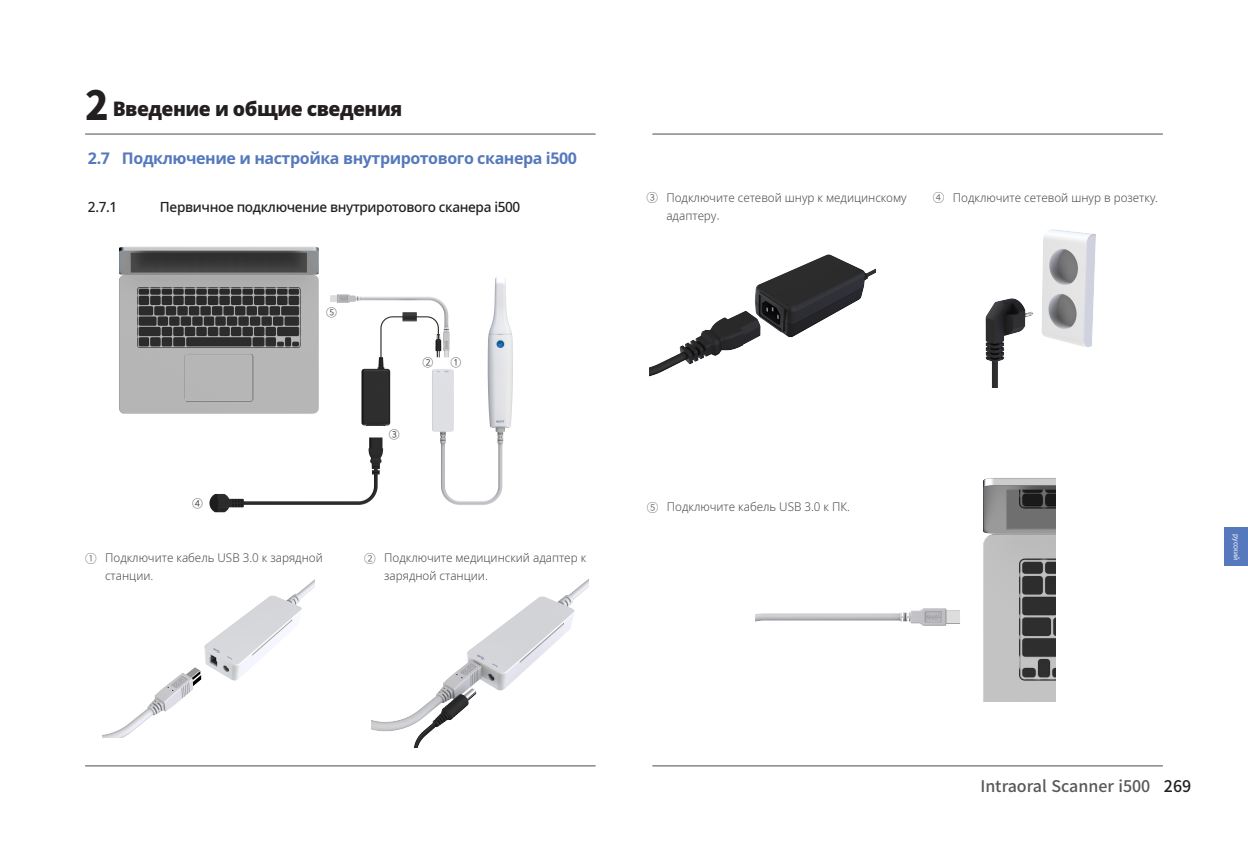
<style>
.page{position:relative;width:1248px;height:851px;background:#fff}
.page>*{position:absolute;margin:0;border:0;box-sizing:border-box;transform-origin:0 0}
.t1{font:900 20px "Noto Sans";letter-spacing:-.025em;color:#231f20}
.t2{font:700 16px "Noto Sans";letter-spacing:-.025em;color:#5679bd}
.t3{font:500 16px "Noto Sans CJ Kkr";color:#57585a}
.t4{font:500 14px "Noto Sans";letter-spacing:-.025em;color:#231f20}
.t5{font:300 12px/18px "Noto Sans";color:#4b4c4d}
.t6{font:10.6px "Yoon Gothic Pro 750";color:#4b4c4d}
.t7{font:7.2px "Noto Sans CJ Kkr";color:#fff;scale:.9 1}
.s1{font-family:"Noto Sans CJ Kkr";font-size:40px}
.s2{font-family:"Noto Sans CJ Kkr"}
.s3{color:#231f20}
</style>
<div class="page">
<hr style="left:85px;top:134px;width:510px;height:1px;background:#4b4c4d">
<hr style="left:85px;top:765px;width:510px;height:1px;background:#4b4c4d">
<hr style="left:652px;top:134px;width:510px;height:1px;background:#4b4c4d">
<hr style="left:652px;top:765px;width:510px;height:1px;background:#4b4c4d">
<img style="left:119px;top:246px;width:394px;height:267px">
<img style="left:371px;top:579px;width:217px;height:168px">
<img style="left:102px;top:580px;width:212px;height:157px">
<img style="left:755px;top:478px;width:300px;height:223px">
<img style="left:649px;top:254px;width:226px;height:123px">
<img style="left:985px;top:229px;width:111px;height:158px">
<div style="left:1224px;top:527px;width:23px;height:39px;background:#5679bd"></div>
<p class="t1" style="left:85px;top:93px;width:319px"><span class="s1">2</span> Введение и общие сведения</p>
<p class="t2" style="left:88px;top:147px;width:490px">2.7 Подключение и настройка внутриротового сканера i500</p>
<p class="t4" style="left:88px;top:197px;width:31px">2.7.1</p>
<p class="t4" style="left:160px;top:197px;width:362px">Первичное подключение внутриротового сканера i500</p>
<p class="t6" style="left:192px;top:495px;width:13px">④</p>
<p class="t6" style="left:326px;top:305px;width:13px">⑤</p>
<p class="t5" style="left:105px;top:549px;width:219px;text-indent:-20px"><span class="s2">①</span> Подключите кабель USB 3.0 к зарядной станции.</p>
<p class="t6" style="left:422px;top:355px;width:13px">②</p>
<p class="t6" style="left:450px;top:355px;width:13px">①</p>
<p class="t6" style="left:388px;top:427px;width:13px">③</p>
<p class="t5" style="left:384px;top:549px;width:203px;text-indent:-20px"><span class="s2">②</span> Подключите медицинский адаптер к зарядной станции.</p>
<p class="t5" style="left:666px;top:189px;width:242px;text-indent:-20px"><span class="s2">③</span> Подключите сетевой шнур к медицинскому адапт<span class="s2">еру.</span></p>
<p class="t5" style="left:932px;top:189px;width:226px"><span class="s2">④</span> Подключите сетевой шнур в розетку.</p>
<p class="t5" style="left:646px;top:498px;width:205px"><span class="s2">⑤</span> Подключите кабель USB 3.0 к ПК.</p>
<p class="t7" style="left:1240px;top:534px;width:30px;rotate:90deg">русский</p>
<h2 class="t3" style="left:980px;top:777px;width:212px">Intraoral Scanner i500 <span class="s3">269</span></h2>
</div>
